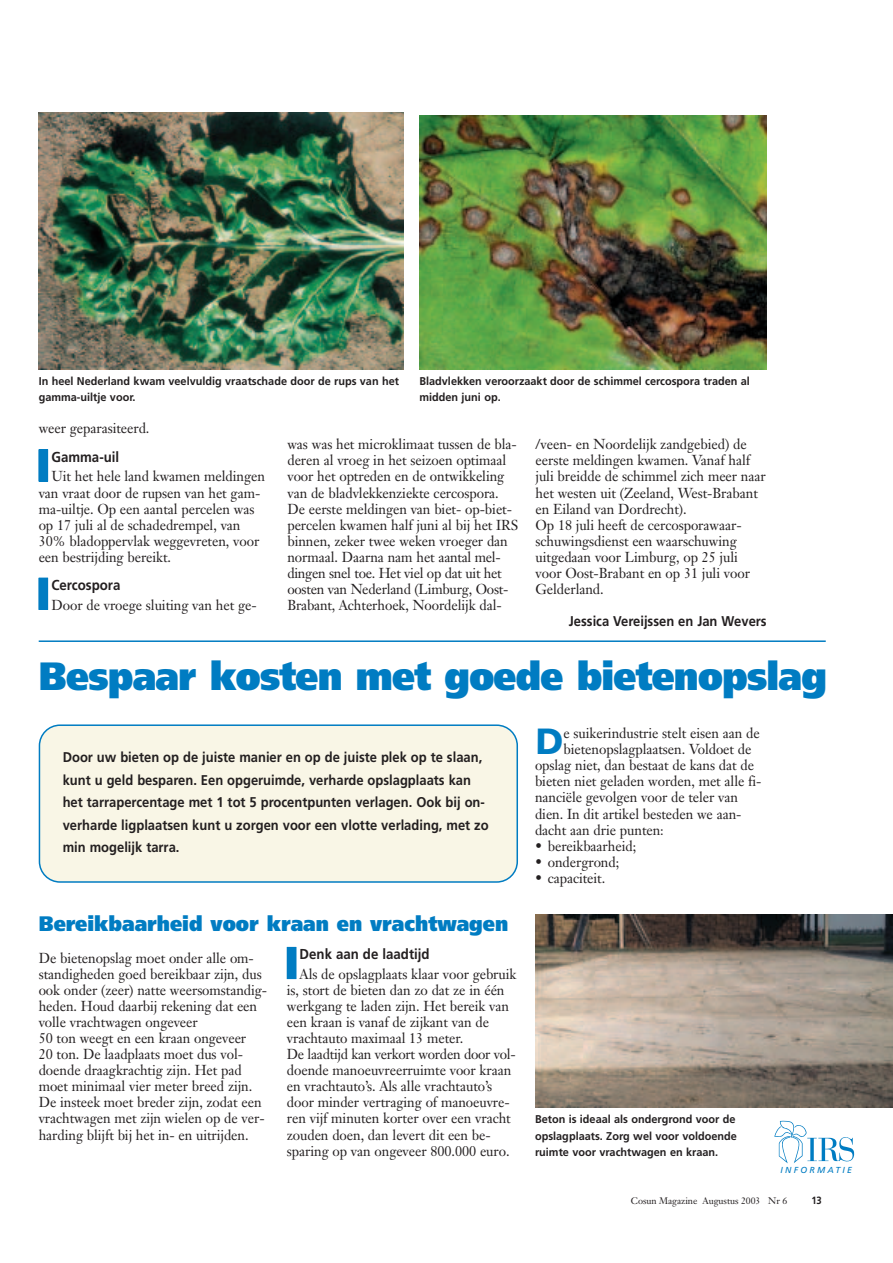
<style>
.page{position:relative;width:893px;height:1263px;background:#fff}
.page>*{position:absolute;margin:0;border:0;box-sizing:border-box;transform-origin:0 0}
.t1{font:900 39.45px "Frutiger";letter-spacing:-.02em;color:#007cc2;scale:.92 1}
.t2{font:900 36.75px "Syntax";color:#007cc2;scale:.96 1}
.t3{font:900 21px "Frutiger";color:#007cc2;scale:.92 1}
.t4{font:700 14.4px "Frutiger";color:#231f20;scale:.92 1}
.t5{font:14.25px/16px "Janson Text";letter-spacing:-.005em;color:#231f20;scale:.96 1}
.t6{font:700 14.1px/22.5px "Frutiger";color:#231f20;scale:.92 1}
.t7{font:700 11.25px/16px "Frutiger";color:#231f20}
.t8{font:700 10.5px "Frutiger";color:#231f20;scale:.9 1}
.t9{font:9.3px "Janson Text";letter-spacing:-.005em;color:#231f20}
.t10{font:italic 8.7px "Frutiger";letter-spacing:.26em;color:#007cc2}
</style>
<div class="page">
<img style="left:535px;top:915px;width:357px;height:192px">
<div style="left:39px;top:449px;width:9px;height:32px;background:#007cc2"></div>
<div style="left:39px;top:578px;width:9px;height:32px;background:#007cc2"></div>
<img style="left:39px;top:112px;width:364px;height:257px">
<img style="left:419px;top:116px;width:347px;height:253px">
<svg style="left:774px;top:1121px;width:80px;height:42px"></svg>
<div style="left:39px;top:724px;width:479px;height:159px;background:#f9f6e6"></div>
<hr style="left:39px;top:640px;width:786px;height:2px;background:#007cc2">
<div style="left:287px;top:947px;width:9px;height:32px;background:#007cc2"></div>
<p class="t7" style="left:39px;top:374px;width:362px">In heel Nederland kwam veelvuldig vraatschade door de rups van het gamma-uiltje voor.</p>
<p class="t7" style="left:419px;top:374px;width:332px">Bladvlekken veroorzaakt door de schimmel cercospora traden al midden juni op.</p>
<p class="t5" style="left:39px;top:422px;width:117px">weer geparasiteerd.</p>
<p class="t4" style="left:51px;top:451px;width:75px">Gamma-uil</p>
<p class="t5" style="left:39px;top:470px;width:237px;text-indent:13px">Uit het hele land kwamen meldingen van vraat door de rupsen van het gam&shy;ma-uiltje. Op een aantal percelen was op 17 juli al de schadedrempel, van 30% bladoppervlak weggevreten, voor een bestrijding bereikt.</p>
<p class="t4" style="left:51px;top:579px;width:76px">Cercospora</p>
<p class="t5" style="left:51px;top:598px;width:215px">Door de vroege sluiting van het ge-</p>
<p class="t5" style="left:287px;top:438px;width:242px">was was het microklimaat tussen de bla&shy;deren al vroeg in het seizoen optimaal voor het optreden en de ontwikkeling van de bladvlekkenziekte cercospora.<br>De eerste meldingen van biet- op-biet&shy;percelen kwamen half juni al bij het IRS binnen, zeker twee weken vroeger dan normaal. Daarna nam het aantal mel&shy;dingen snel toe. Het viel op dat uit het oosten van Nederland (Limburg, Oost-Brabant, Achterhoek, Noordelijk dal-</p>
<p class="t5" style="left:535px;top:438px;width:241px">/veen- en Noordelijk zandgebied) de eerste meldingen kwamen. Vanaf half juli breidde de schimmel zich meer naar het westen uit (Zeeland, West-Brabant en Eiland van Dordrecht).<br>Op 18 juli heeft de cercosporawaar&shy;schuwingsdienst een waarschuwing uitgedaan voor Limburg, op 25 juli voor Oost-Brabant en op 31 juli voor Gelderland.</p>
<p class="t6" style="left:569px;top:611px;width:216px">Jessica Vereijssen en Jan Wevers</p>
<h1 class="t1" style="left:39px;top:661px;width:858px">Bespaar kosten met goede bietenopslag</h1>
<p class="t6" style="left:63px;top:747px;width:464px">Door uw bieten op de juiste manier en op de juiste plek op te slaan, kunt u geld besparen. Een opgeruimde, verharde opslagplaats kan het tarrapercentage met 1 tot 5 procentpunten verlagen. Ook bij on&shy;verharde ligplaatsen kunt u zorgen voor een vlotte verlading, met zo min mogelijk tarra.</p>
<h3 class="t3" style="left:39px;top:915px;width:512px">Bereikbaarheid voor kraan en vrachtwagen</h3>
<p class="t5" style="left:39px;top:951px;width:240px">De bietenopslag moet onder alle om&shy;standigheden goed bereikbaar zijn, dus ook onder (zeer) natte weersomstandig&shy;heden. Houd daarbij rekening dat een volle vrachtwagen ongeveer<br>50 ton weegt en een kraan ongeveer<br>20 ton. De laadplaats moet dus vol&shy;doende draagkrachtig zijn. Het pad moet minimaal vier meter breed zijn.<br>De insteek moet breder zijn, zodat een vrachtwagen met zijn wielen op de ver&shy;harding blijft bij het in- en uitrijden.</p>
<p class="t4" style="left:299px;top:948px;width:143px">Denk aan de laadtijd</p>
<p class="t5" style="left:287px;top:967px;width:240px;text-indent:13px">Als de opslagplaats klaar voor gebruik is, stort de bieten dan zo dat ze in één werkgang te laden zijn. Het bereik van een kraan is vanaf de zijkant van de vrachtauto maximaal 13 meter.<br>De laadtijd kan verkort worden door vol&shy;doende manoeuvreerruimte voor kraan en vrachtauto’s. Als alle vrachtauto’s door minder vertraging of manoeuvre&shy;ren vijf minuten korter over een vracht zouden doen, dan levert dit een be&shy;sparing op van ongeveer 800.000 euro.</p>
<h2 class="t2" style="left:535px;top:727px;width:31px">D</h2>
<p class="t5" style="left:563px;top:727px;width:206px">e suikerindustrie stelt eisen aan de</p>
<p class="t5" style="left:563px;top:743px;width:197px">bietenopslagplaatsen. Voldoet de</p>
<p class="t5" style="left:535px;top:759px;width:230px">opslag niet, dan bestaat de kans dat de</p>
<p class="t5" style="left:535px;top:775px;width:237px">bieten niet geladen worden, met alle fi-</p>
<p class="t5" style="left:535px;top:791px;width:213px">nanciële gevolgen voor de teler van</p>
<p class="t5" style="left:535px;top:807px;width:217px">dien. In dit artikel besteden we aan-</p>
<p class="t5" style="left:535px;top:823px;width:136px">dacht aan drie punten:</p>
<p class="t5" style="left:535px;top:839px;width:107px">• bereikbaarheid;</p>
<p class="t5" style="left:535px;top:855px;width:89px">• ondergrond;</p>
<p class="t5" style="left:535px;top:871px;width:75px">• capaciteit.</p>
<p class="t7" style="left:535px;top:1112px;width:203px">Beton is ideaal als ondergrond voor de opslagplaats. Zorg wel voor voldoende ruimte voor vrachtwagen en kraan.</p>
<p class="t9" style="left:631px;top:1197px;width:158px">Cosun Magazine Augustus 2003 Nr 6</p>
<p class="t8" style="left:811px;top:1196px;width:13px">13</p>
<p class="t10" style="left:780px;top:1166px;width:73px">INFORMATIE</p>
</div>
